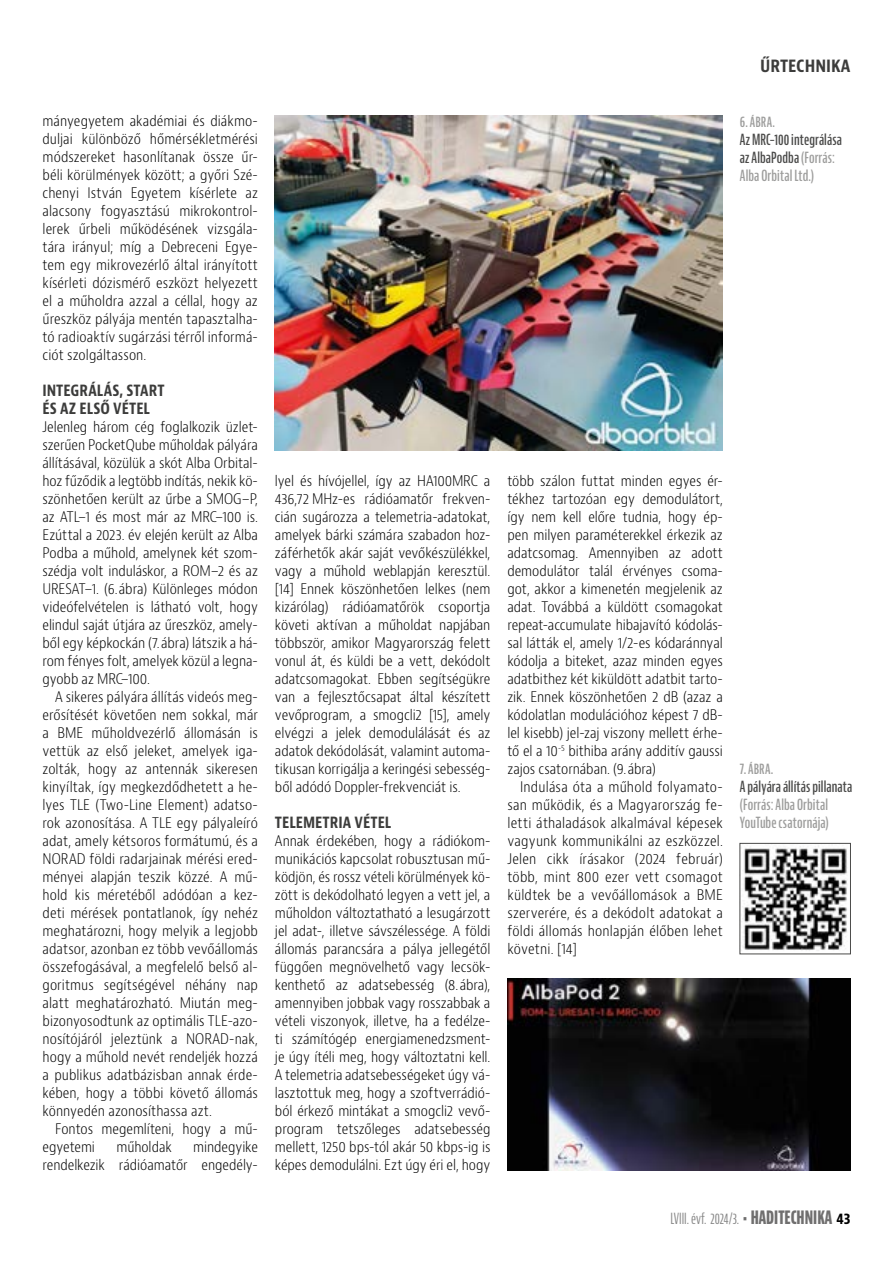
<style>
.page{position:relative;width:893px;height:1263px;background:#fff}
.page>*{position:absolute;margin:0;border:0;box-sizing:border-box;transform-origin:0 0}
.t1{font:700 condensed 18px "Bernino Sans";color:#3c3c3b}
.t2{font:700 condensed 16.5px/18px "Bernino Sans";color:#3c3c3b;scale:.96 1}
.t3{font:600 extra-condensed 15px/18px "Bernino Sans";letter-spacing:.005em;color:#4a4a49}
.t4{font:600 extra-condensed 15px/18px "Bernino Sans";letter-spacing:.01em;color:#9d9d9c}
.t5{font:extra-condensed 15px "Bernino Sans";letter-spacing:-.005em;color:#878787}
.t6{font:300 condensed 14.25px/18px "Bernino Sans";letter-spacing:-.005em;color:#000;text-align:justify;scale:.96 1}
.s1{color:#9d9d9c}
.s2{font-weight:700;font-size:18px;color:#706f6f}
.s3{font-weight:700;font-stretch:condensed;color:#000}
</style>
<div class="page">
<img style="left:275px;top:115px;width:448px;height:336px">
<img style="left:742px;top:845px;width:106px;height:106px">
<div style="left:740px;top:843px;width:111px;height:111px;border:1px solid #4a4a49"></div>
<img style="left:507px;top:978px;width:343px;height:192px">
<p class="t6" style="left:43px;top:112px;width:226px">mányegyetem akadémiai és diákmo&shy;duljai különböző hőmérsékletmérési módszereket hasonlítanak össze űr&shy;béli körülmények között; a győri Szé&shy;chenyi István Egyetem kísérlete az alacsony fogyasztású mikrokontrol&shy;lerek űrbeli működésének vizsgála&shy;tára irányul; míg a Debreceni Egye&shy;tem egy mikrovezérlő által irányított kísérleti dózismérő eszközt helyezett el a műholdra azzal a céllal, hogy az űreszköz pályája mentén tapasztalha&shy;tó radioaktív sugárzási térről informá&shy;ciót szolgáltasson.</p>
<p class="t2" style="left:43px;top:381px;width:129px">INTEGRÁLÁS, START<br>ÉS AZ ELSŐ VÉTEL</p>
<p class="t6" style="left:43px;top:418px;width:226px">Jelenleg három cég foglalkozik üzlet&shy;szerűen PocketQube műholdak pályára állításával, közülük a skót Alba Orbital&shy;hoz fűződik a legtöbb indítás, nekik kö&shy;szönhetően került az űrbe a SMOG–P, az ATL–1 és most már az MRC–100 is.<br>Ezúttal a 2023. év elején került az Alba Podba a műhold, amelynek két szom&shy;szédja volt induláskor, a ROM–2 és az URESAT–1. (6.ábra) Különleges módon videófelvételen is látható volt, hogy elindul saját útjára az űreszköz, amely&shy;ből egy képkockán (7.ábra) látszik a há&shy;rom fényes folt, amelyek közül a legna&shy;gyobb az MRC–100.</p>
<p class="t6" style="left:43px;top:688px;width:226px;text-indent:13px">A sikeres pályára állítás videós meg&shy;erősítését követően nem sokkal, már a BME műholdvezérlő állomásán is vettük az első jeleket, amelyek iga&shy;zolták, hogy az antennák sikeresen kinyíltak, így megkezdődhetett a he&shy;lyes TLE (Two-Line Element) adatso&shy;rok azonosítása. A TLE egy pályaleíró adat, amely kétsoros formátumú, és a NORAD földi radarjainak mérési ered&shy;ményei alapján teszik közzé. A mű&shy;hold kis méretéből adódóan a kez&shy;deti mérések pontatlanok, így nehéz meghatározni, hogy melyik a legjobb adatsor, azonban ez több vevőállomás összefogásával, a megfelelő belső al&shy;goritmus segítségével néhány nap alatt meghatározható. Miután meg&shy;bizonyosodtunk az optimális TLE-azo&shy;nosítójáról jeleztünk a NORAD-nak, hogy a műhold nevét rendeljék hozzá a publikus adatbázisban annak érde&shy;kében, hogy a többi követő állomás könnyedén azonosíthassa azt.</p>
<p class="t6" style="left:43px;top:1120px;width:226px;text-indent:13px">Fontos megemlíteni, hogy a mű&shy;egyetemi</p>
<p class="t6" style="left:43px;top:1138px;width:226px;text-align:right">mindegyike<br>rendelkezik rádióamatőr engedél -</p>
<p class="t6" style="left:116px;top:1138px;width:59px">műholdak</p>
<p class="t6" style="left:275px;top:472px;width:226px">lyel és hívójellel, így az HA100MRC a 436,72 MHz-es rádióamatőr frekven&shy;cián sugározza a telemetria-adatokat, amelyek bárki számára szabadon hoz&shy;záférhetők akár saját vevőkészülékkel, vagy a műhold weblapján keresztül. [14] Ennek köszönhetően lelkes (nem kizárólag) rádióamatőrök csoportja követi aktívan a műholdat napjában többször, amikor Magyarország felett vonul át, és küldi be a vett, dekódolt adatcsomagokat. Ebben segítségükre van a fejlesztőcsapat által készített vevőprogram, a smogcli2 [15], amely elvégzi a jelek demodulálását és az adatok dekódolását, valamint automa&shy;tikusan korrigálja a keringési sebesség&shy;ből adódó Doppler-frekvenciát is.</p>
<p class="t2" style="left:275px;top:813px;width:123px">TELEMETRIA VÉTEL</p>
<p class="t6" style="left:275px;top:832px;width:226px">Annak érdekében, hogy a rádiókom&shy;munikációs kapcsolat robusztusan mű&shy;ködjön, és rossz vételi körülmények kö&shy;zött is dekódolható legyen a vett jel, a műholdon változtatható a lesugárzott jel adat-, illetve sávszélessége. A földi állomás parancsára a pálya jellegétől függően megnövelhető vagy lecsök&shy;kenthető az adatsebesség (8.ábra), amennyiben jobbak vagy rosszabbak a vételi viszonyok, illetve, ha a fedélze&shy;ti számítógép energiamenedzsment&shy;je úgy ítéli meg, hogy változtatni kell.<br>A telemetria adatsebességeket úgy vá&shy;lasztottuk meg, hogy a szoftverrádió&shy;ból érkező mintákat a smogcli2 vevő&shy;program tetszőleges adatsebesség mellett, 1250 bps-tól akár 50 kbps-ig is képes demodulálni. Ezt úgy éri el, hogy</p>
<p class="t1" style="left:760px;top:54px;width:92px">ŰRTECHNIKA</p>
<p class="t4" style="left:740px;top:113px;width:37px">6.ÁBRA.</p>
<p class="t3" style="left:740px;top:131px;width:104px">Az MRC–100 integrálása az AlbaPodba <span class="s1">(Forrás:<br>Alba Orbital Ltd.)</span></p>
<p class="t6" style="left:507px;top:472px;width:226px">több szálon futtat minden egyes ér&shy;tékhez tartozóan egy demodulátort, így nem kell előre tudnia, hogy ép&shy;pen milyen paraméterekkel érkezik az adatcsomag. Amennyiben az adott demodulátor talál érvényes csoma&shy;got, akkor a kimenetén megjelenik az adat. Továbbá a küldött csomagokat repeat-accumulate hibajavító kódolás&shy;sal látták el, amely 1/2-es kódaránnyal kódolja a biteket, azaz minden egyes adatbithez két kiküldött adatbit tarto&shy;zik. Ennek köszönhetően 2 dB (azaz a kódolatlan modulációhoz képest 7 dB&shy;lel kisebb) jel-zaj viszony mellett érhe&shy;tő el a 10<sup>-5</sup> bithiba arány additív gaussi zajos csatornában. (9.ábra)</p>
<p class="t6" style="left:507px;top:778px;width:226px;text-indent:13px">Indulása óta a műhold folyamato&shy;san működik, és a Magyarország fe&shy;letti áthaladások alkalmával képesek vagyunk kommunikálni az eszközzel.<br>Jelen cikk írásakor (2024 február) több, mint 800 ezer vett csomagot küldtek be a vevőállomások a BME szerverére, és a dekódolt adatokat a földi állomás honlapján élőben lehet követni. [14]</p>
<p class="t4" style="left:740px;top:760px;width:35px">7.ÁBRA.</p>
<p class="t3" style="left:740px;top:778px;width:114px">A pályára állítás pillanata</p>
<p class="t4" style="left:740px;top:796px;width:90px">(Forrás: Alba Orbital<br>YouTube csatornája)</p>
<p class="t5" style="left:671px;top:1210px;width:181px">LVIII. évf. 2024/3. <span class="s2">• HADITECHNIKA</span> <span class="s3">43</span></p>
</div>
